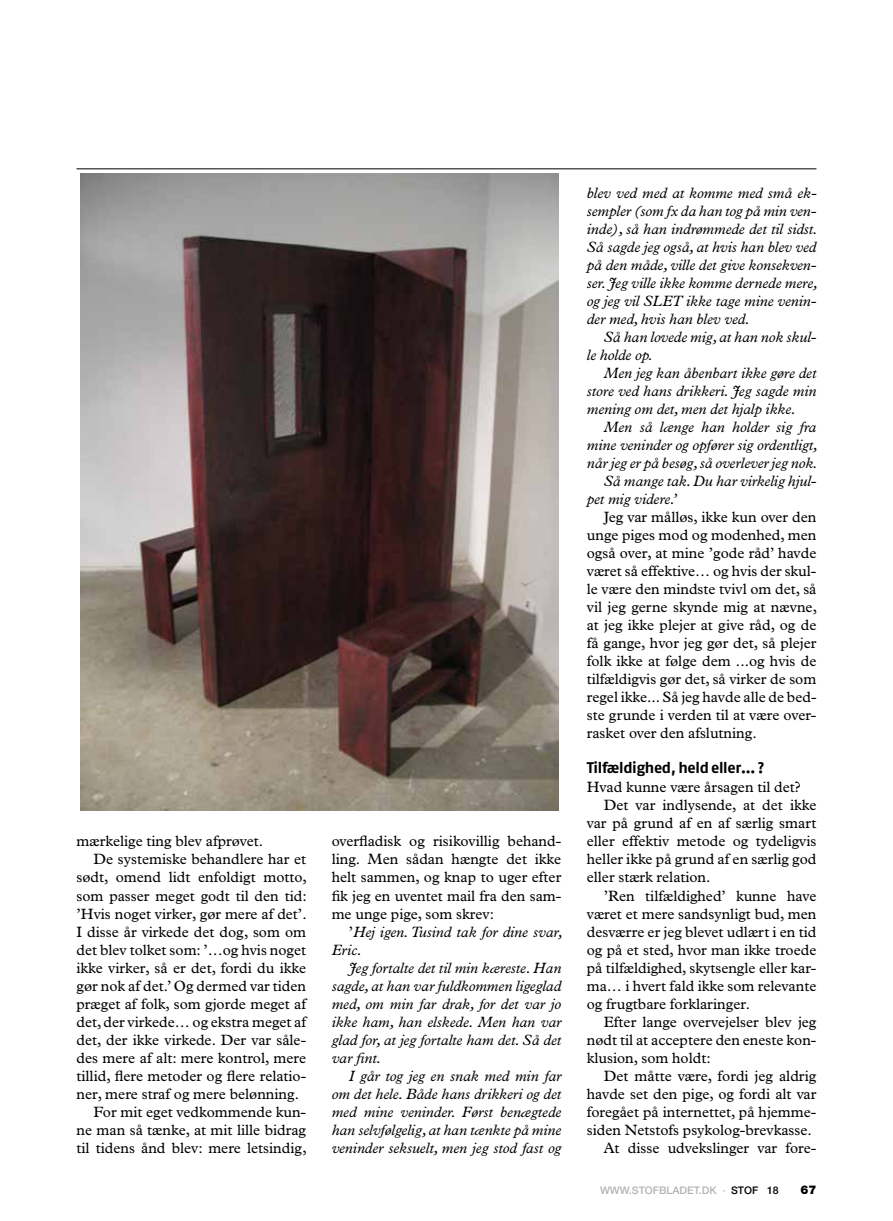
<style>
.page{position:relative;width:893px;height:1221px;background:#fff}
.page>*{position:absolute;margin:0;border:0;box-sizing:border-box;transform-origin:0 0}
.t1{font:700 15.45px "Fago No";letter-spacing:-.02em;color:#000}
.t2{font:15px/18px "Plantin";color:#000;text-align:justify}
.t3{font:italic 15px/18px "Plantin";color:#000;text-align:justify}
.t4{font:900 12px "Helvetica Neue";color:#000}
.t5{font:500 10.5px "Helvetica Neue";color:#b1b3b4}
.s1{font-style:normal}
.s2{color:#000}
</style>
<div class="page">
<hr style="left:77px;top:168px;width:739px;height:1px;background:#000">
<img style="left:81px;top:173px;width:478px;height:637px">
<p class="t2" style="left:77px;top:832px;width:188px">mærkelige ting blev afprøvet.</p>
<p class="t2" style="left:94px;top:850px;width:214px">De systemiske behandlere har et</p>
<p class="t2" style="left:77px;top:868px;width:232px">sødt, omend lidt enfoldigt motto,</p>
<p class="t2" style="left:77px;top:886px;width:232px">som passer meget godt til den tid:</p>
<p class="t2" style="left:77px;top:904px;width:232px">’Hvis noget virker, gør mere af det’.</p>
<p class="t2" style="left:77px;top:922px;width:231px">I disse år virkede det dog, som om</p>
<p class="t2" style="left:77px;top:940px;width:231px">det blev tolket som: ’…og hvis noget</p>
<p class="t2" style="left:77px;top:958px;width:231px">ikke virker, så er det, fordi du ikke</p>
<p class="t2" style="left:77px;top:976px;width:231px">gør nok af det.’ Og dermed var tiden</p>
<p class="t2" style="left:77px;top:994px;width:231px">præget af folk, som gjorde meget af</p>
<p class="t2" style="left:77px;top:1012px;width:231px">det, der virkede… og ekstra meget af</p>
<p class="t2" style="left:77px;top:1030px;width:231px">det, der ikke virkede. Der var såle-</p>
<p class="t2" style="left:77px;top:1048px;width:231px">des mere af alt: mere kontrol, mere</p>
<p class="t2" style="left:77px;top:1066px;width:231px">tillid, flere metoder og flere relatio-</p>
<p class="t2" style="left:77px;top:1084px;width:224px">ner, mere straf og mere belønning.</p>
<p class="t2" style="left:94px;top:1102px;width:214px">For mit eget vedkommende kun-</p>
<p class="t2" style="left:77px;top:1120px;width:231px">ne man så tænke, at mit lille bidrag</p>
<p class="t2" style="left:77px;top:1138px;width:232px">til tidens ånd blev: mere letsindig,</p>
<p class="t2" style="left:332px;top:832px;width:231px">overfladisk og risikovillig behand&shy;ling. Men sådan hængte det ikke helt sammen, og knap to uger efter fik jeg en uventet mail fra den sam&shy;me unge pige, som skrev:</p>
<p class="t3" style="left:332px;top:922px;width:233px;text-indent:17px"><span class="s1">’</span>Hej igen. Tusind tak for dine svar,<br>Eric.</p>
<p class="t3" style="left:332px;top:958px;width:231px;text-indent:17px">Jeg fortalte det til min kæreste. Han sagde, at han var fuldkommen ligeglad med, om min far drak, for det var jo ikke ham, han elskede. Men han var glad for, at jeg fortalte ham det. Så det var fint.</p>
<p class="t3" style="left:332px;top:1066px;width:231px;text-indent:17px">I går tog jeg en snak med min far om det hele. Både hans drikkeri og det med mine veninder. Først benægtede han selvfølgelig, at han tænkte på mine veninder seksuelt, men jeg stod fast og</p>
<p class="t3" style="left:587px;top:184px;width:233px">blev ved med at komme med små ek&shy;sempler (som fx da han tog på min ven&shy;inde), så han indrømmede det til sidst.<br>Så sagde jeg også, at hvis han blev ved på den måde, ville det give konsekven&shy;ser. Jeg ville ikke komme dernede mere, og jeg vil SLET ikke tage mine venin&shy;der med, hvis han blev ved.</p>
<p class="t3" style="left:587px;top:328px;width:231px;text-indent:17px">Så han lovede mig, at han nok skul&shy;le holde op.</p>
<p class="t3" style="left:587px;top:364px;width:231px;text-indent:17px">Men jeg kan åbenbart ikke gøre det store ved hans drikkeri. Jeg sagde min mening om det, men det hjalp ikke.</p>
<p class="t3" style="left:604px;top:418px;width:214px">Men så længe han holder sig fra</p>
<p class="t3" style="left:587px;top:436px;width:233px">mine veninder og opfører sig ordentligt,</p>
<p class="t3" style="left:587px;top:454px;width:233px">når jeg er på besøg, så overlever jeg nok.</p>
<p class="t3" style="left:604px;top:472px;width:214px">Så mange tak. Du har virkelig hjul-</p>
<p class="t3" style="left:587px;top:490px;width:92px">pet mig videre.’</p>
<p class="t2" style="left:587px;top:508px;width:232px;text-indent:17px">Jeg var målløs, ikke kun over den unge piges mod og modenhed, men også over, at mine ’gode råd’ havde været så effektive… og hvis der skul&shy;le være den mindste tvivl om det, så vil jeg gerne skynde mig at nævne, at jeg ikke plejer at give råd, og de få gange, hvor jeg gør det, så plejer folk ikke at følge dem ...og hvis de tilfældigvis gør det, så virker de som regel ikke... Så jeg havde alle de bed&shy;ste grunde i verden til at være over&shy;rasket over den afslutning.</p>
<p class="t1" style="left:587px;top:759px;width:179px">Tilfældighed, held eller… ?</p>
<p class="t2" style="left:587px;top:778px;width:215px">Hvad kunne være årsagen til det?</p>
<p class="t2" style="left:604px;top:796px;width:214px">Det var indlysende, at det ikke</p>
<p class="t2" style="left:587px;top:814px;width:231px">var på grund af en af særlig smart</p>
<p class="t2" style="left:587px;top:832px;width:231px">eller effektiv metode og tydeligvis</p>
<p class="t2" style="left:587px;top:850px;width:231px">heller ikke på grund af en særlig god</p>
<p class="t2" style="left:587px;top:868px;width:125px">eller stærk relation.</p>
<p class="t2" style="left:604px;top:886px;width:214px">’Ren tilfældighed’ kunne have</p>
<p class="t2" style="left:587px;top:904px;width:231px">været et mere sandsynligt bud, men</p>
<p class="t2" style="left:587px;top:922px;width:231px">desværre er jeg blevet udlært i en tid</p>
<p class="t2" style="left:587px;top:940px;width:231px">og på et sted, hvor man ikke troede</p>
<p class="t2" style="left:587px;top:958px;width:231px">på tilfældighed, skytsengle eller kar-</p>
<p class="t2" style="left:587px;top:976px;width:231px">ma… i hvert fald ikke som relevante</p>
<p class="t2" style="left:587px;top:994px;width:165px">og frugtbare forklaringer.</p>
<p class="t2" style="left:604px;top:1012px;width:214px">Efter lange overvejelser blev jeg</p>
<p class="t2" style="left:587px;top:1030px;width:231px">nødt til at acceptere den eneste kon-</p>
<p class="t2" style="left:587px;top:1048px;width:125px">klusion, som holdt:</p>
<p class="t2" style="left:604px;top:1066px;width:214px">Det måtte være, fordi jeg aldrig</p>
<p class="t2" style="left:587px;top:1084px;width:231px">havde set den pige, og fordi alt var</p>
<p class="t2" style="left:587px;top:1102px;width:231px">foregået på internettet, på hjemme-</p>
<p class="t2" style="left:587px;top:1120px;width:226px">siden Netstofs psykolog-brevkasse.</p>
<p class="t2" style="left:604px;top:1138px;width:214px">At disse udvekslinger var fore-</p>
<p class="t5" style="left:600px;top:1183px;width:180px">WWW.STOFBLADET.DK · <span class="s2">STOF 18</span></p>
<p class="t4" style="left:800px;top:1182px;width:18px">67</p>
</div>
